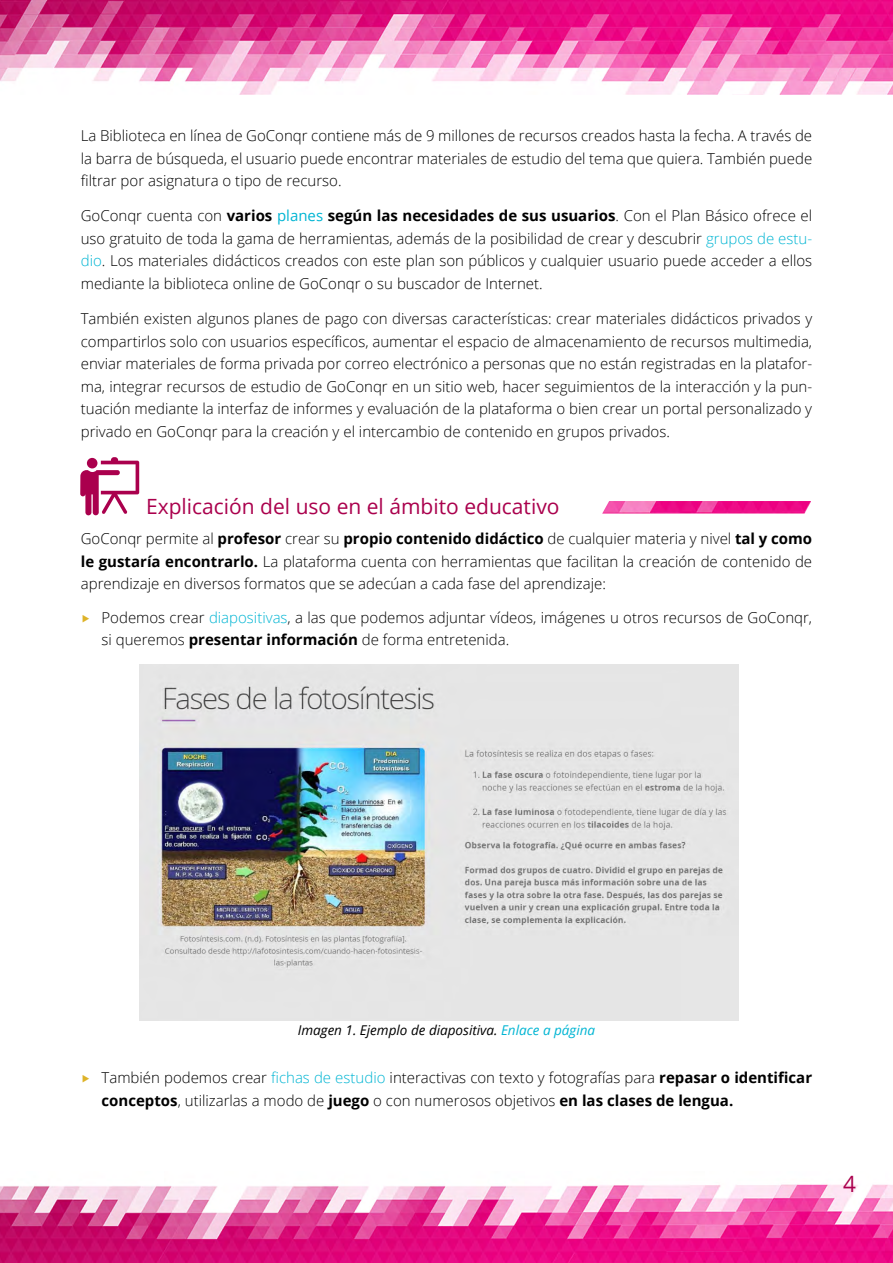
<style>
.page{position:relative;width:893px;height:1263px;background:#fff}
.page>*{position:absolute;margin:0;border:0;box-sizing:border-box;transform-origin:0 0}
.t1{font:22.5px "Open Sans";color:#aa004d}
.t2{font:21px "Open Sans";color:#aa004d}
.t3{font:300 15px/22.5px "Open Sans";color:#000;text-align:justify}
.t4{font:italic 13.5px "Open Sans";color:#000}
.s1{font-weight:700}
.s2{font-weight:400;color:#00b5d3}
.s3{color:#00b5d3}
</style>
<div class="page">
<img style="left:0;top:0;width:893px;height:94px">
<img style="left:0;top:1184px;width:893px;height:79px">
<svg style="left:80px;top:457px;width:59px;height:58px"></svg>
<img style="left:602px;top:501px;width:209px;height:12px">
<img style="left:139px;top:664px;width:600px;height:357px">
<p class="t3" style="left:81px;top:124px;width:733px">La Biblioteca en línea de GoConqr contiene más de 9 millones de recursos creados hasta la fecha. A través de la barra de búsqueda, el usuario puede encontrar materiales de estudio del tema que quiera. También puede filtrar por asignatura o tipo de recurso.</p>
<p class="t3" style="left:81px;top:204px;width:733px">GoConqr cuenta con <span class="s1">varios</span> <span class="s2">planes</span> <span class="s1">según las necesidades de sus usuarios</span>. Con el Plan Básico ofrece el uso gratuito de toda la gama de herramientas, además de la posibilidad de crear y descubrir <span class="s3">grupos de estu&shy;dio</span>. Los materiales didácticos creados con este plan son públicos y cualquier usuario puede acceder a ellos mediante la biblioteca online de GoConqr o su buscador de Internet.</p>
<p class="t3" style="left:81px;top:307px;width:733px">También existen algunos planes de pago con diversas características: crear materiales didácticos privados y compartirlos solo con usuarios específicos, aumentar el espacio de almacenamiento de recursos multimedia, enviar materiales de forma privada por correo electrónico a personas que no están registradas en la platafor&shy;ma, integrar recursos de estudio de GoConqr en un sitio web, hacer seguimientos de la interacción y la pun&shy;tuación mediante la interfaz de informes y evaluación de la plataforma o bien crear un portal personalizado y privado en GoConqr para la creación y el intercambio de contenido en grupos privados.</p>
<h2 class="t2" style="left:146px;top:492px;width:415px">Explicación del uso en el ámbito educativo</h2>
<p class="t3" style="left:81px;top:527px;width:733px">GoConqr permite al <span class="s1">profesor</span> crear su <span class="s1">propio contenido didáctico</span> de cualquier materia y nivel <span class="s1">tal y como le gustaría encontrarlo.</span> La plataforma cuenta con herramientas que facilitan la creación de contenido de aprendizaje en diversos formatos que se adecúan a cada fase del aprendizaje:</p>
<p class="t3" style="left:102px;top:606px;width:712px">Podemos crear <span class="s3">diapositivas</span>, a las que podemos adjuntar vídeos, imágenes u otros recursos de GoConqr, si queremos <span class="s1">presentar información</span> de forma entretenida.</p>
<p class="t4" style="left:298px;top:1021px;width:299px">Imagen 1. Ejemplo de diapositiva. <span class="s3">Enlace a página</span></p>
<p class="t3" style="left:102px;top:1066px;width:712px">También podemos crear <span class="s3">fichas de estudio</span> interactivas con texto y fotografías para <span class="s1">repasar o identificar conceptos</span>, utilizarlas a modo de <span class="s1">juego</span> o con numerosos objetivos <span class="s1">en las clases de lengua.</span></p>
<h1 class="t1" style="left:843px;top:1168px;width:14px">4</h1>
</div>
